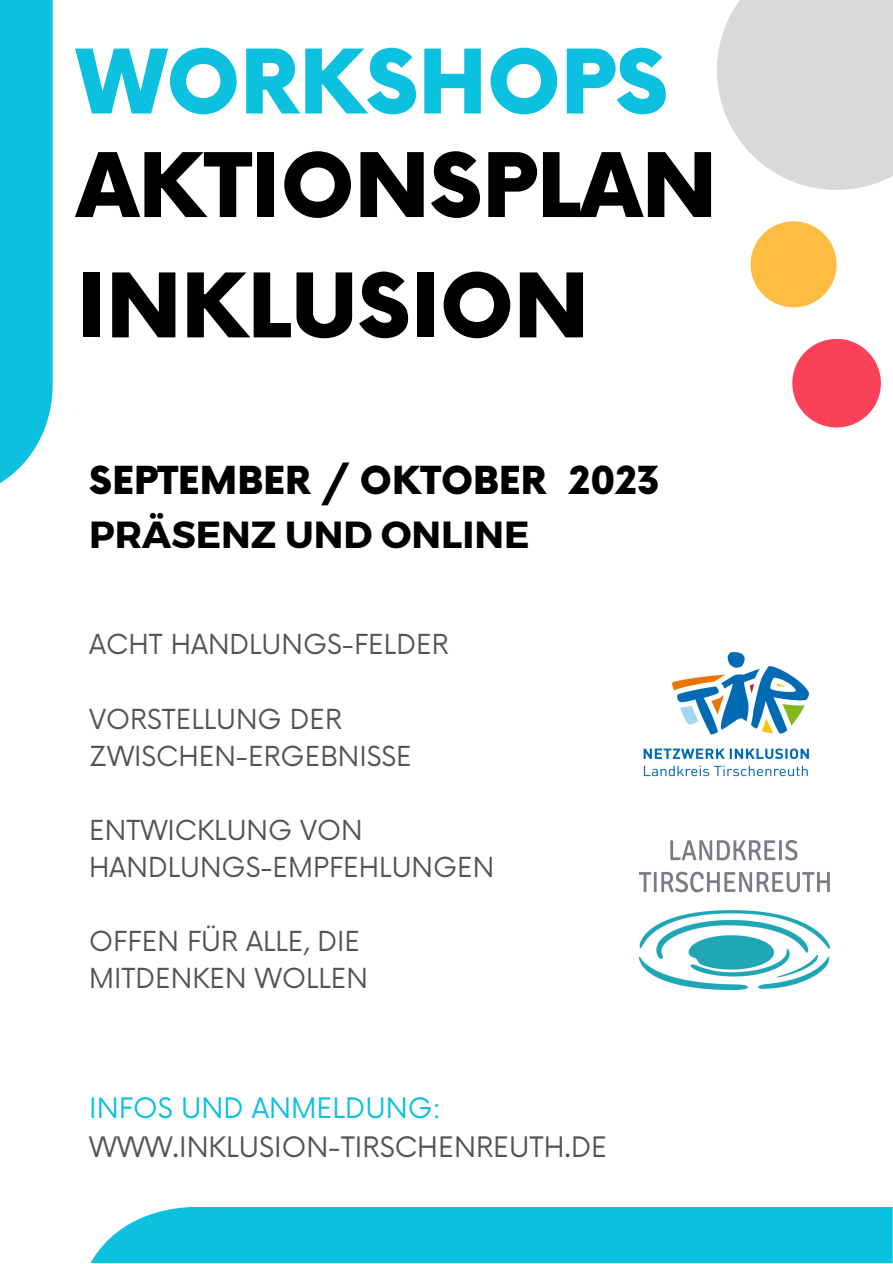
<style>
.page{position:relative;width:893px;height:1264px;background:#fff}
.page>*{position:absolute;margin:0;border:0;box-sizing:border-box;transform-origin:0 0}
.t1{font:900 86.55px/120.3px "Now";color:#000}
.t2{font:900 86.55px "Now";color:#0cc0df}
.t3{font:700 37.8px "Montserrat";color:#000}
.t4{font:900 37.65px "Now";color:#000}
.t5{font:27.45px "Now";color:#545454}
.t6{font:27.45px "Now";color:#0cc0df}
.t7{font:26.85px/37px "Now";color:#545454}
</style>
<div class="page">
<div style="left:792px;top:339px;width:88px;height:88px;background:#fc4258;border-radius:50%"></div>
<div style="left:716px;top:0;width:176px;height:190px;background:#d9d9d9"></div>
<div style="left:750px;top:221px;width:86px;height:86px;background:#fcbd42;border-radius:50%"></div>
<div style="left:0;top:0;width:53px;height:499px;background:#0cc0df"></div>
<img style="left:639px;top:840px;width:190px;height:149px">
<img style="left:643px;top:652px;width:166px;height:125px">
<div style="left:77px;top:1206px;width:815px;height:56px;background:#0cc0df"></div>
<p class="t2" style="left:77px;top:36px;width:592px">WORKSHOPS</p>
<p class="t1" style="left:77px;top:131px;width:641px">AKTIONSPLAN<br>INKLUSION</p>
<p class="t4" style="left:89px;top:460px;width:572px">SEPTEMBER / OKTOBER 2023</p>
<p class="t3" style="left:89px;top:509px;width:441px">PRÄSENZ UND ONLINE</p>
<p class="t7" style="left:89px;top:627px;width:361px">ACHT HANDLUNGS-FELDER</p>
<p class="t7" style="left:89px;top:701px;width:324px">VORSTELLUNG DER<br>ZWISCHEN-ERGEBNISSE</p>
<p class="t7" style="left:89px;top:813px;width:406px">ENTWICKLUNG VON<br>HANDLUNGS-EMPFEHLUNGEN</p>
<p class="t7" style="left:89px;top:924px;width:280px">OFFEN FÜR ALLE, DIE<br>MITDENKEN WOLLEN</p>
<p class="t6" style="left:89px;top:1093px;width:353px">INFOS UND ANMELDUNG:</p>
<p class="t5" style="left:89px;top:1131px;width:519px">WWW.INKLUSION-TIRSCHENREUTH.DE</p>
</div>
